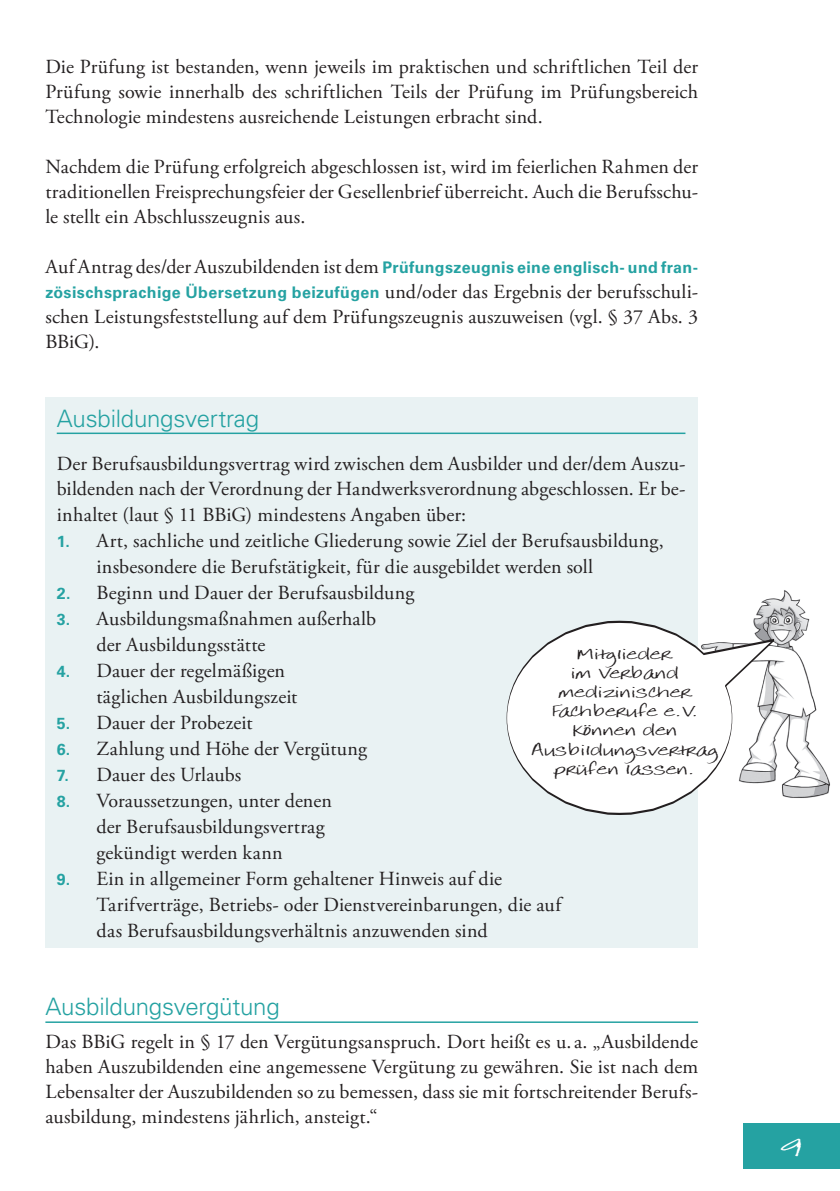
<style>
.page{position:relative;width:840px;height:1191px;background:#fff}
.page>*{position:absolute;margin:0;border:0;box-sizing:border-box;transform-origin:0 0}
.t1{font:300 24px "Univers LT Std";letter-spacing:-.01em;color:#25a2a2}
.t2{font:24px "Annie BTN";color:#fff;scale:2 1}
.t3{font:20px/26px "Adobe Garamond Pro";letter-spacing:.005em;color:#231f20}
.t4{font:16px/19.2px "Annie BTN";color:#231f20;text-align:center;scale:2 1}
.t5{font:700 16px "Univers LT Std";letter-spacing:.025em;color:#25a2a2}
.s1{font-family:"Univers LT Std";font-weight:700;font-size:16px;color:#25a2a2}
.s2{font-family:"Adobe Garamond Pro";font-weight:400;font-size:20px;color:#231f20}
</style>
<div class="page">
<div style="left:743px;top:1123px;width:96px;height:45px;background:#25a2a2"></div>
<div style="left:45px;top:398px;width:652px;height:550px;background:#e9f2f3"></div>
<hr style="left:57px;top:432px;width:628px;height:2px;background:#25a2a2">
<img style="left:753px;top:590px;width:76px;height:208px">
<svg style="left:506px;top:619px;width:268px;height:197px"></svg>
<hr style="left:45px;top:1021px;width:652px;height:2px;background:#25a2a2">
<p class="t3" style="left:45px;top:55px;width:653px;line-height:25px;text-align:justify">Die Prüfung ist bestanden, wenn jeweils im praktischen und schriftlichen Teil der Prüfung sowie innerhalb des schriftlichen Teils der Prüfung im Prüfungsbereich Technologie mindestens ausreichende Leistungen erbracht sind.</p>
<p class="t3" style="left:45px;top:155px;width:653px;line-height:25px;text-align:justify">Nachdem die Prüfung erfolgreich abgeschlossen ist, wird im feierlichen Rahmen der traditionellen Freisprechungsfeier der Gesellenbrief überreicht. Auch die Berufsschu&shy;le stellt ein Abschlusszeugnis aus.</p>
<p class="t3" style="left:45px;top:254px;width:653px">Auf Antrag des/der Auszubildenden ist dem <span class="s1">Prüfungszeugnis eine englisch- und fran-</span></p>
<p class="t5" style="left:45px;top:283px;width:653px">zösischsprachige Übersetzung beizufügen <span class="s2">und/oder das Ergebnis der berufsschuli-</span></p>
<p class="t3" style="left:45px;top:305px;width:654px;line-height:25px">schen Leistungsfeststellung auf dem Prüfungszeugnis auszuweisen (vgl. § 37 Abs. 3<br>BBiG).</p>
<p class="t1" style="left:57px;top:403px;width:204px">Ausbildungsvertrag</p>
<p class="t3" style="left:57px;top:451px;width:629px;text-align:justify">Der Berufsausbildungsvertrag wird zwischen dem Ausbilder und der/dem Auszu&shy;bildenden nach der Verordnung der Handwerksverordnung abgeschlossen. Er be&shy;inhaltet (laut § 11 BBiG) mindestens Angaben über:</p>
<p class="t3" style="left:96px;top:529px;width:568px;text-indent:-40px"><span class="s1">1.</span> Art, sachliche und zeitliche Gliederung sowie Ziel der Berufsausbildung, insbesondere die Berufstätigkeit, für die ausgebildet werden soll</p>
<p class="t3" style="left:57px;top:580px;width:359px"><span class="s1">2.</span> Beginn und Dauer der Berufsausbildung</p>
<p class="t3" style="left:96px;top:606px;width:281px;text-indent:-40px"><span class="s1">3.</span> Ausbildungsmaßnahmen außerhalb der Ausbildungsstätte</p>
<p class="t3" style="left:96px;top:658px;width:202px;text-indent:-40px"><span class="s1">4.</span> Dauer der regelmäßigen täglichen Ausbildungszeit</p>
<p class="t3" style="left:57px;top:710px;width:197px"><span class="s1">5.</span> Dauer der Probezeit</p>
<p class="t3" style="left:57px;top:736px;width:312px"><span class="s1">6.</span> Zahlung und Höhe der Vergütung</p>
<p class="t3" style="left:57px;top:762px;width:186px"><span class="s1">7.</span> Dauer des Urlaubs</p>
<p class="t3" style="left:96px;top:788px;width:237px;text-indent:-40px"><span class="s1">8.</span> Voraussetzungen, unter denen der Berufsausbildungsvertrag gekündigt werden kann</p>
<p class="t3" style="left:96px;top:866px;width:466px;text-indent:-40px"><span class="s1">9.</span> Ein in allgemeiner Form gehaltener Hinweis auf die<br>Tarifverträge, Betriebs- oder Dienstvereinbarungen, die auf das Berufsausbildungsverhältnis anzuwenden sind</p>
<p class="t4" style="left:531px;top:643px;width:95px">Mitglieder<br>im Verband medizinischer<br>Fachberufe e.V. können den<br>Ausbildungsvertrag prüfen lassen.</p>
<p class="t1" style="left:45px;top:992px;width:236px">Ausbildungsvergütung</p>
<p class="t3" style="left:45px;top:1030px;width:654px;line-height:25px;text-align:justify">Das BBiG regelt in § 17 den Vergütungsanspruch. Dort heißt es u. a. „Ausbildende haben Auszubildenden eine angemessene Vergütung zu gewähren. Sie ist nach dem Lebensalter der Auszubildenden so zu bemessen, dass sie mit fortschreitender Berufs&shy;ausbildung, mindestens jährlich, ansteigt.“</p>
<p class="t2" style="left:780px;top:1132px;width:13px">9</p>
</div>
